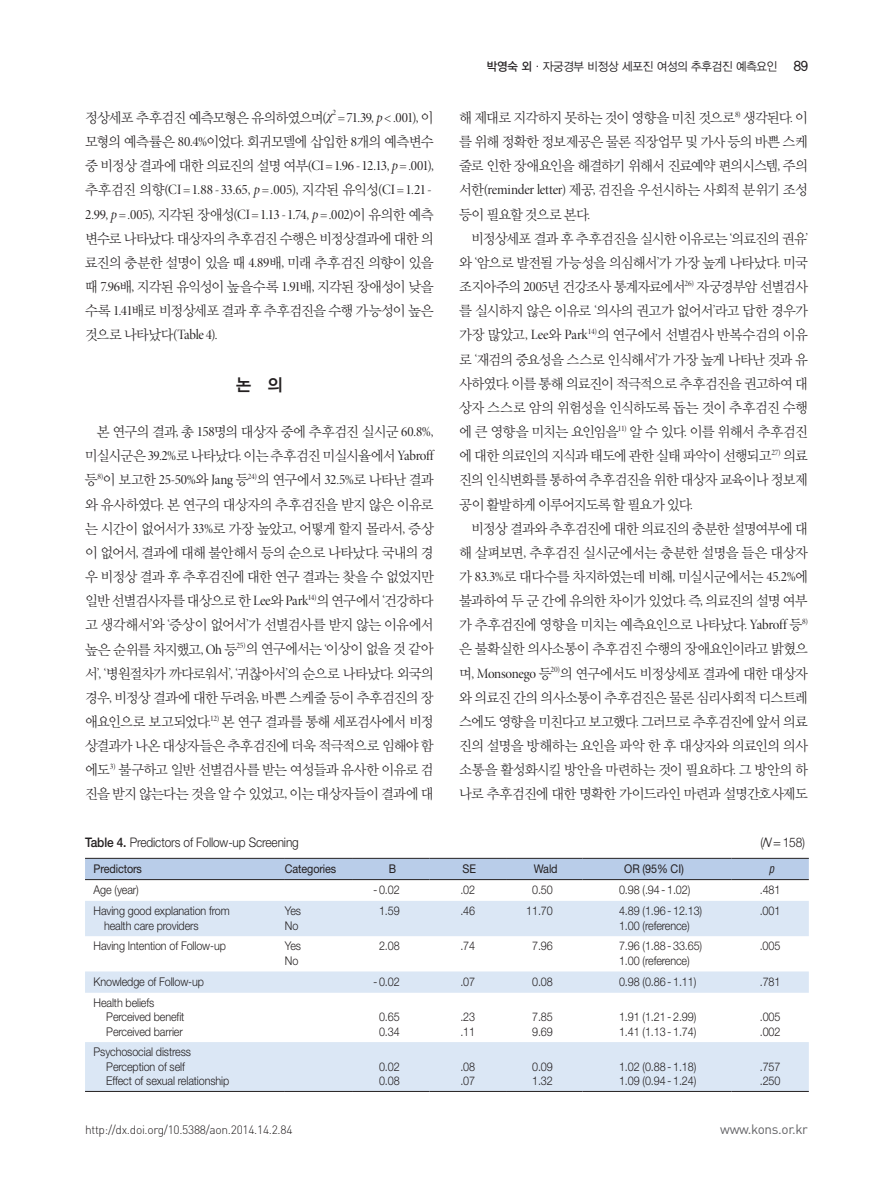
<style>
.page{position:relative;width:893px;height:1191px;background:#fff}
.page>*{position:absolute;margin:0;border:0;box-sizing:border-box;transform-origin:0 0}
.t1{font:17.25px "YDIYGO340";color:#231f20;scale:.95 1}
.t2{font:14.25px/24.2px "YDIY Mj O320";letter-spacing:-.06em;color:#231f20;text-align:justify;scale:.96 1}
.t3{font:14.25px/24.2px "Minion Pro Disp";letter-spacing:-.02em;color:#231f20;scale:.96 1}
.t4{font:13.5px "DIN Pro";letter-spacing:-.025em;color:#636366}
.t5{font:300 13.2px "Helvetica Neue LT Std";letter-spacing:-.01em;color:#231f20;scale:.9 1}
.t6{font:300 12px/14.4px "Helvetica Neue LT Std";letter-spacing:-.01em;color:#231f20;scale:.9 1}
.t7{font:300 12px "DIN Pro";letter-spacing:-.025em;color:#231f20}
.t8{font:12px "Helvetica Neue LT Std";letter-spacing:-.01em;color:#231f20;scale:.9 1}
.t9{font:12px "YDIYGO320";letter-spacing:-.02em;color:#231f20;scale:.95 1}
.t10{font:300 12px "Helvetica Neue LT Std";letter-spacing:-.01em;color:#231f20}
.t11{font:italic condensed 12px "Helvetica";color:#231f20;scale:.9 1}
.s1{font-family:"Minion Pro Disp"}
.s2{font-family:"Times New Roman";font-style:italic}
.s3{font-family:"Minion Pro It Disp"}
.s4{font-family:"YDIY Mj O320"}
.s5{font-family:"YDIYGO330"}
.s6{font-family:"YDIYGO330";font-size:13.5px}
.s7{font-weight:500}
.s8{font-style:italic}
</style>
<div class="page">
<div style="left:85px;top:859px;width:724px;height:20px;background:#b9cde9"></div>
<svg style="left:85px;top:901px;width:724px;height:190px;fill:#dbe7f5"></svg>
<hr style="left:85px;top:1091px;width:200px;height:1px;background:#231f20">
<hr style="left:285px;top:1091px;width:68px;height:1px;background:#231f20">
<hr style="left:353px;top:1091px;width:76px;height:1px;background:#231f20">
<hr style="left:429px;top:1091px;width:77px;height:1px;background:#231f20">
<hr style="left:506px;top:1091px;width:77px;height:1px;background:#231f20">
<hr style="left:583px;top:1091px;width:148px;height:1px;background:#231f20">
<hr style="left:731px;top:1091px;width:78px;height:1px;background:#231f20">
<hr style="left:85px;top:858px;width:200px;height:1px;background:#231f20">
<hr style="left:285px;top:858px;width:68px;height:1px;background:#231f20">
<hr style="left:353px;top:858px;width:76px;height:1px;background:#231f20">
<hr style="left:429px;top:858px;width:77px;height:1px;background:#231f20">
<hr style="left:506px;top:858px;width:77px;height:1px;background:#231f20">
<hr style="left:583px;top:858px;width:148px;height:1px;background:#231f20">
<hr style="left:731px;top:858px;width:78px;height:1px;background:#231f20">
<hr style="left:85px;top:879px;width:200px;height:1px;background:#231f20">
<hr style="left:285px;top:879px;width:68px;height:1px;background:#231f20">
<hr style="left:353px;top:879px;width:76px;height:1px;background:#231f20">
<hr style="left:429px;top:879px;width:77px;height:1px;background:#231f20">
<hr style="left:506px;top:879px;width:77px;height:1px;background:#231f20">
<hr style="left:583px;top:879px;width:148px;height:1px;background:#231f20">
<hr style="left:731px;top:879px;width:78px;height:1px;background:#231f20">
<p class="t2" style="left:85px;top:106px;width:365px">정상세포 추후검진 예측모형은 유의하였으며<span class="s1">(</span><span class="s2">χ</span><sup>2</sup> <span class="s1">=71.39,</span> <span class="s3">p</span> <span class="s1">&lt; .001),</span> 이 모형의 예측률은 <span class="s1">80.4%</span>이었다<span class="s1">.</span> 회귀모델에 삽입한 <span class="s1">8</span>개의 예측변수</p>
<p class="t3" style="left:85px;top:154px;width:365px"><span class="s4">중 비정상 결과에 대한 의료진의 설명 여부</span>(CI=1.96 -12.13, <span class="s3">p</span>=.001), <span class="s4">추후검진 의향</span>(CI=1.88 -33.65, <span class="s3">p</span> =.005), <span class="s4">지각된 유익성</span>(CI=1.21-<br>2.99, <span class="s3">p</span> =.005), <span class="s4">지각된 장애성</span>(CI=1.13 -1.74, <span class="s3">p</span> =.002)<span class="s4">이 유의한 예측</span></p>
<p class="t2" style="left:85px;top:226px;width:365px">변수로 나타났다<span class="s1">.</span> 대상자의 추후검진 수행은 비정상결과에 대한 의 료진의 충분한 설명이 있을 때 <span class="s1">4.89</span>배<span class="s1">,</span> 미래 추후검진 의향이 있을 때 <span class="s1">7.96</span>배<span class="s1">,</span> 지각된 유익성이 높을수록 <span class="s1">1.91</span>배<span class="s1">,</span> 지각된 장애성이 낮을 수록 <span class="s1">1.41</span>배로 비정상세포 결과 후 추후검진을 수행 가능성이 높은</p>
<p class="t3" style="left:85px;top:323px;width:140px"><span class="s4">것으로 나타났다</span>(Table 4).</p>
<p class="t1" style="left:236px;top:375px;width:50px">논 의</p>
<p class="t2" style="left:85px;top:420px;width:365px;text-indent:12px">본 연구의 결과<span class="s1">,</span> 총 <span class="s1">158</span>명의 대상자 중에 추후검진 실시군 <span class="s1">60.8%, </span>미실시군은 <span class="s1">39.2%</span>로 나타났다<span class="s1">.</span> 이는 추후검진 미실시율에서 <span class="s1">Yabroff </span>등<sup>8)</sup>이 보고한 <span class="s1">25-50%</span>와 <span class="s1">Jang</span> 등<sup>24)</sup>의 연구에서 <span class="s1">32.5%</span>로 나타난 결과 와 유사하였다<span class="s1">.</span> 본 연구의 대상자의 추후검진을 받지 않은 이유로 는 시간이 없어서가 <span class="s1">33%</span>로 가장 높았고<span class="s1">,</span> 어떻게 할지 몰라서<span class="s1">,</span> 증상 이 없어서<span class="s1">,</span> 결과에 대해 불안해서 등의 순으로 나타났다<span class="s1">.</span> 국내의 경 우 비정상 결과 후 추후검진에 대한 연구 결과는 찾을 수 없었지만 일반 선별검사자를 대상으로 한 <span class="s1">Lee</span>와 <span class="s1">Park</span><sup>14)</sup>의 연구에서 <span class="s1">‘</span>건강하다 고 생각해서<span class="s1">’</span>와 <span class="s1">‘</span>증상이 없어서<span class="s1">’</span>가 선별검사를 받지 않는 이유에서 높은 순위를 차지했고<span class="s1">, Oh</span> 등<sup>25)</sup>의 연구에서는 <span class="s1">‘</span>이상이 없을 것 같아 서<span class="s1">’, ‘</span>병원절차가 까다로워서<span class="s1">’, ‘</span>귀찮아서<span class="s1">’</span>의 순으로 나타났다<span class="s1">.</span> 외국의 경우<span class="s1">,</span> 비정상 결과에 대한 두려움<span class="s1">,</span> 바쁜 스케줄 등이 추후검진의 장 애요인으로 보고되었다<span class="s1">.</span><sup>12)</sup> 본 연구 결과를 통해 세포검사에서 비정 상결과가 나온 대상자들은 추후검진에 더욱 적극적으로 임해야 함 에도<sup>3)</sup> 불구하고 일반 선별검사를 받는 여성들과 유사한 이유로 검 진을 받지 않는다는 것을 알 수 있었고<span class="s1">,</span> 이는 대상자들이 결과에 대</p>
<p class="t9" style="left:487px;top:60px;width:339px"><span class="s5">박영숙 외</span>·자궁경부 비정상 세포진 여성의 추후검진 예측요인 <span class="s6">89</span></p>
<p class="t2" style="left:459px;top:106px;width:365px">해 제대로 지각하지 못하는 것이 영향을 미친 것으로<sup>8)</sup> 생각된다<span class="s1">.</span> 이 를 위해 정확한 정보제공은 물론 직장업무 및 가사 등의 바쁜 스케 줄로 인한 장애요인을 해결하기 위해서 진료예약 편의시스템<span class="s1">,</span> 주의 서한<span class="s1">(reminder letter)</span> 제공<span class="s1">,</span> 검진을 우선시하는 사회적 분위기 조성 등이 필요할 것으로 본다<span class="s1">.</span></p>
<p class="t2" style="left:459px;top:226px;width:365px;text-indent:12px">비정상세포 결과 후 추후검진을 실시한 이유로는 <span class="s1">‘</span>의료진의 권유<span class="s1">’ </span>와 <span class="s1">‘</span>암으로 발전될 가능성을 의심해서<span class="s1">’</span>가 가장 높게 나타났다<span class="s1">.</span> 미국 조지아주의 <span class="s1">2005</span>년 건강조사 통계자료에서<sup>26)</sup> 자궁경부암 선별검사 를 실시하지 않은 이유로 <span class="s1">‘</span>의사의 권고가 없어서<span class="s1">’</span>라고 답한 경우가 가장 많았고<span class="s1">, Lee</span>와 <span class="s1">Park</span><sup>14)</sup>의 연구에서 선별검사 반복수검의 이유 로 <span class="s1">‘</span>재검의 중요성을 스스로 인식해서<span class="s1">’</span>가 가장 높게 나타난 것과 유 사하였다<span class="s1">.</span> 이를 통해 의료진이 적극적으로 추후검진을 권고하여 대 상자 스스로 암의 위험성을 인식하도록 돕는 것이 추후검진 수행 에 큰 영향을 미치는 요인임을<sup>11)</sup> 알 수 있다<span class="s1">.</span> 이를 위해서 추후검진 에 대한 의료인의 지식과 태도에 관한 실태 파악이 선행되고<sup>27)</sup> 의료 진의 인식변화를 통하여 추후검진을 위한 대상자 교육이나 정보제 공이 활발하게 이루어지도록 할 필요가 있다<span class="s1">.</span></p>
<p class="t2" style="left:459px;top:516px;width:365px;text-indent:12px">비정상 결과와 추후검진에 대한 의료진의 충분한 설명여부에 대 해 살펴보면<span class="s1">,</span> 추후검진 실시군에서는 충분한 설명을 들은 대상자 가 <span class="s1">83.3%</span>로 대다수를 차지하였는데 비해<span class="s1">,</span> 미실시군에서는 <span class="s1">45.2%</span>에 불과하여 두 군 간에 유의한 차이가 있었다<span class="s1">.</span> 즉<span class="s1">,</span> 의료진의 설명 여부 가 추후검진에 영향을 미치는 예측요인으로 나타났다<span class="s1">. Yabroff</span> 등<sup>8) </sup>은 불확실한 의사소통이 추후검진 수행의 장애요인이라고 밝혔으 며<span class="s1">, Monsonego</span> 등<sup>20)</sup>의 연구에서도 비정상세포 결과에 대한 대상자 와 의료진 간의 의사소통이 추후검진은 물론 심리사회적 디스트레 스에도 영향을 미친다고 보고했다<span class="s1">.</span> 그러므로 추후검진에 앞서 의료 진의 설명을 방해하는 요인을 파악 한 후 대상자와 의료인의 의사 소통을 활성화시킬 방안을 마련하는 것이 필요하다<span class="s1">.</span> 그 방안의 하 나로 추후검진에 대한 명확한 가이드라인 마련과 설명간호사제도</p>
<p class="t5" style="left:85px;top:834px;width:239px"><span class="s7">Table 4.</span> Predictors of Follow-up Screening</p>
<p class="t5" style="left:761px;top:834px;width:51px">(<span class="s8">N</span>=158)</p>
<p class="t8" style="left:94px;top:861px;width:55px">Predictors</p>
<p class="t8" style="left:285px;top:861px;width:59px">Categories</p>
<p class="t8" style="left:389px;top:861px;width:10px">B</p>
<p class="t8" style="left:462px;top:861px;width:16px">SE</p>
<p class="t8" style="left:534px;top:861px;width:28px">Wald</p>
<p class="t8" style="left:624px;top:861px;width:68px">OR (95% CI)</p>
<p class="t11" style="left:769px;top:861px;width:7px">p</p>
<p class="t6" style="left:94px;top:882px;width:52px">Age (year)</p>
<p class="t10" style="left:373px;top:882px;width:28px">-0.02</p>
<p class="t6" style="left:460px;top:882px;width:18px">.02</p>
<p class="t6" style="left:532px;top:882px;width:24px">0.50</p>
<p class="t6" style="left:619px;top:882px;width:81px">0.98 (.94-1.02)</p>
<p class="t6" style="left:760px;top:882px;width:24px">.481</p>
<p class="t6" style="left:104px;top:903px;width:141px;text-indent:-10px">Having good explanation from health care providers</p>
<p class="t6" style="left:285px;top:903px;width:19px">Yes<br>No</p>
<p class="t6" style="left:379px;top:903px;width:24px">1.59</p>
<p class="t6" style="left:460px;top:903px;width:18px">.46</p>
<p class="t6" style="left:526px;top:903px;width:31px">11.70</p>
<p class="t6" style="left:619px;top:903px;width:94px">4.89 (1.96-12.13)<br>1.00 (reference)</p>
<p class="t6" style="left:760px;top:903px;width:24px">.001</p>
<p class="t6" style="left:94px;top:938px;width:149px">Having Intention of Follow-up</p>
<p class="t6" style="left:285px;top:938px;width:19px">Yes<br>No</p>
<p class="t6" style="left:379px;top:938px;width:24px">2.08</p>
<p class="t6" style="left:460px;top:938px;width:18px">.74</p>
<p class="t6" style="left:532px;top:938px;width:24px">7.96</p>
<p class="t6" style="left:619px;top:938px;width:94px">7.96 (1.88-33.65)<br>1.00 (reference)</p>
<p class="t6" style="left:760px;top:938px;width:24px">.005</p>
<p class="t6" style="left:94px;top:974px;width:124px">Knowledge of Follow-up</p>
<p class="t10" style="left:373px;top:974px;width:28px">-0.02</p>
<p class="t6" style="left:460px;top:974px;width:18px">.07</p>
<p class="t6" style="left:532px;top:974px;width:24px">0.08</p>
<p class="t6" style="left:619px;top:974px;width:87px">0.98 (0.86-1.11)</p>
<p class="t6" style="left:760px;top:974px;width:24px">.781</p>
<p class="t6" style="left:106px;top:995px;width:88px;text-indent:-13px">Health beliefs<br>Perceived benefit<br>Perceived barrier</p>
<p class="t6" style="left:379px;top:1009px;width:24px">0.65<br>0.34</p>
<p class="t6" style="left:460px;top:1009px;width:18px">.23 .11</p>
<p class="t6" style="left:532px;top:1009px;width:24px">7.85<br>9.69</p>
<p class="t6" style="left:619px;top:1009px;width:87px">1.91 (1.21-2.99)<br>1.41 (1.13-1.74)</p>
<p class="t6" style="left:760px;top:1009px;width:24px">.005 .002</p>
<p class="t6" style="left:106px;top:1044px;width:138px;text-indent:-13px">Psychosocial distress<br>Perception of self<br>Effect of sexual relationship</p>
<p class="t6" style="left:379px;top:1059px;width:24px">0.02<br>0.08</p>
<p class="t6" style="left:460px;top:1059px;width:18px">.08 .07</p>
<p class="t6" style="left:532px;top:1059px;width:24px">0.09<br>1.32</p>
<p class="t6" style="left:619px;top:1059px;width:87px">1.02 (0.88-1.18)<br>1.09 (0.94-1.24)</p>
<p class="t6" style="left:760px;top:1059px;width:24px">.757 .250</p>
<p class="t7" style="left:85px;top:1121px;width:209px">http://dx.doi.org/10.5388/aon.2014.14.2.84</p>
<p class="t4" style="left:720px;top:1119px;width:89px">www.kons.or.kr</p>
</div>
